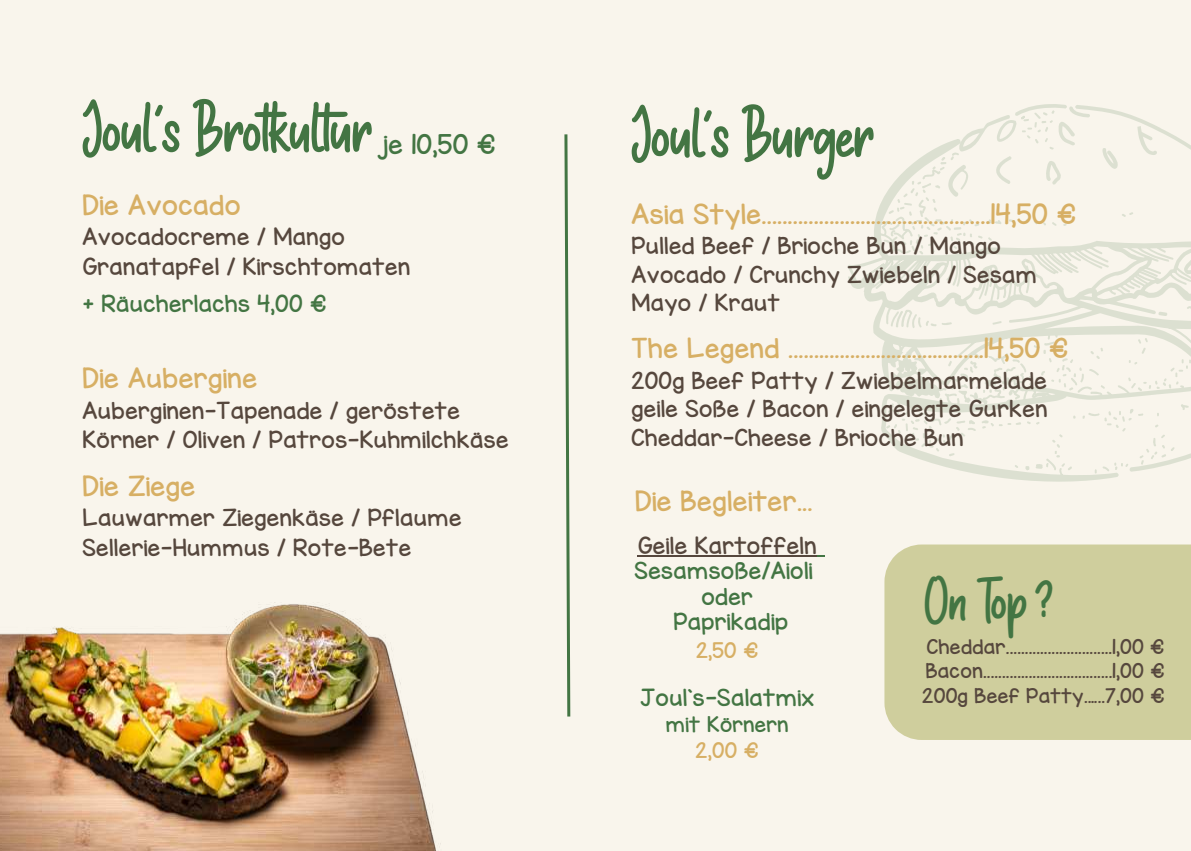
<style>
.page{position:relative;width:1191px;height:851px;background:#fff}
.page>*{position:absolute;margin:0;border:0;box-sizing:border-box;transform-origin:0 0}
.t1{font:54.8px "Sweety Strawberry";color:#437543}
.t2{font:45.8px "Sweety Strawberry";color:#437543}
.t3{font:24.8px "KG Miss Kindy Chunky";color:#d7af64}
.t4{font:24.6px "KG Miss Kindy Chunky";color:#d7af64}
.t5{font:24.2px "KG Miss Kindy Chunky";color:#437543}
.t6{font:21px/29.4px "KG Miss Kindy Chunky";color:#56473d}
.t7{font:21px "KG Miss Kindy Chunky";color:#437543}
.t8{font:20.8px/28.6px "KG Miss Kindy Chunky";color:#56473d}
.t9{font:19px "KG Miss Kindy Chunky";color:#d7af64}
.t10{font:19px "KG Miss Kindy Chunky";color:#437543}
.t11{font:18.2px/24.4px "KG Miss Kindy Chunky";color:#56473d;text-align:justify}
</style>
<div class="page">
<div style="left:0;top:0;width:1191px;height:850px;background:#f9f5ec"></div>
<div style="left:884px;top:544px;width:307px;height:196px;background:#cfce9d"></div>
<svg style="left:564px;top:134px;width:7px;height:583px"></svg>
<svg style="left:848px;top:104px;width:343px;height:378px"></svg>
<img style="left:0;top:602px;width:441px;height:248px">
<hr style="left:638px;top:555px;width:179px;height:2px;background:#56473d">
<svg style="left:817px;top:555px;width:7px;height:2px"></svg>
<h1 class="t1" style="left:82px;top:84px;width:291px">Joul´s Brotkultur</h1>
<p class="t3" style="left:82px;top:188px;width:160px">Die Avocado</p>
<p class="t6" style="left:82px;top:222px;width:330px">Avocadocreme / Mango<br>Granatapfel / Kirschtomaten</p>
<p class="t7" style="left:82px;top:289px;width:246px">+ Räucherlachs 4,00 €</p>
<p class="t5" style="left:383px;top:128px;width:114px">je 10,50 €</p>
<p class="t3" style="left:82px;top:361px;width:177px">Die Aubergine</p>
<p class="t6" style="left:82px;top:395px;width:428px">Auberginen-Tapenade / geröstete<br>Körner / Oliven / Patros-Kuhmilchkäse</p>
<p class="t3" style="left:82px;top:469px;width:115px">Die Ziege</p>
<p class="t6" style="left:82px;top:503px;width:381px">Lauwarmer Ziegenkäse / Pflaume<br>Sellerie-Hummus / Rote-Bete</p>
<h1 class="t1" style="left:631px;top:90px;width:243px">Joul´s Burger</h1>
<p class="t3" style="left:631px;top:197px;width:447px">Asia Style............................................14,50 €</p>
<p class="t8" style="left:631px;top:231px;width:407px">Pulled Beef / Brioche Bun / Mango<br>Avocado / Crunchy Zwiebeln / Sesam<br>Mayo / Kraut</p>
<p class="t4" style="left:631px;top:331px;width:439px">The Legend ......................................14,50 €</p>
<p class="t8" style="left:631px;top:365px;width:418px;text-align:justify">200g Beef Patty / Zwiebelmarmelade geile Soße / Bacon / eingelegte Gurken Cheddar-Cheese / Brioche Bun</p>
<p class="t3" style="left:635px;top:484px;width:179px">Die Begleiter...</p>
<p class="t6" style="left:638px;top:530px;width:181px">Geile Kartoffeln</p>
<p class="t7" style="left:635px;top:556px;width:180px">Sesamsoße/Aioli</p>
<p class="t7" style="left:701px;top:582px;width:53px">oder</p>
<p class="t7" style="left:673px;top:607px;width:117px">Paprikadip</p>
<p class="t9" style="left:696px;top:637px;width:64px">2,50 €</p>
<p class="t7" style="left:640px;top:683px;width:176px">Joul`s-Salatmix</p>
<p class="t10" style="left:666px;top:711px;width:124px">mit Körnern</p>
<p class="t9" style="left:696px;top:737px;width:65px">2,00 €</p>
<h2 class="t2" style="left:925px;top:562px;width:130px">On Top ?</h2>
<p class="t11" style="left:922px;top:634px;width:244px">Cheddar............................1,00 € Bacon..................................1,00 € 200g Beef Patty.…..7,00 €</p>
</div>
